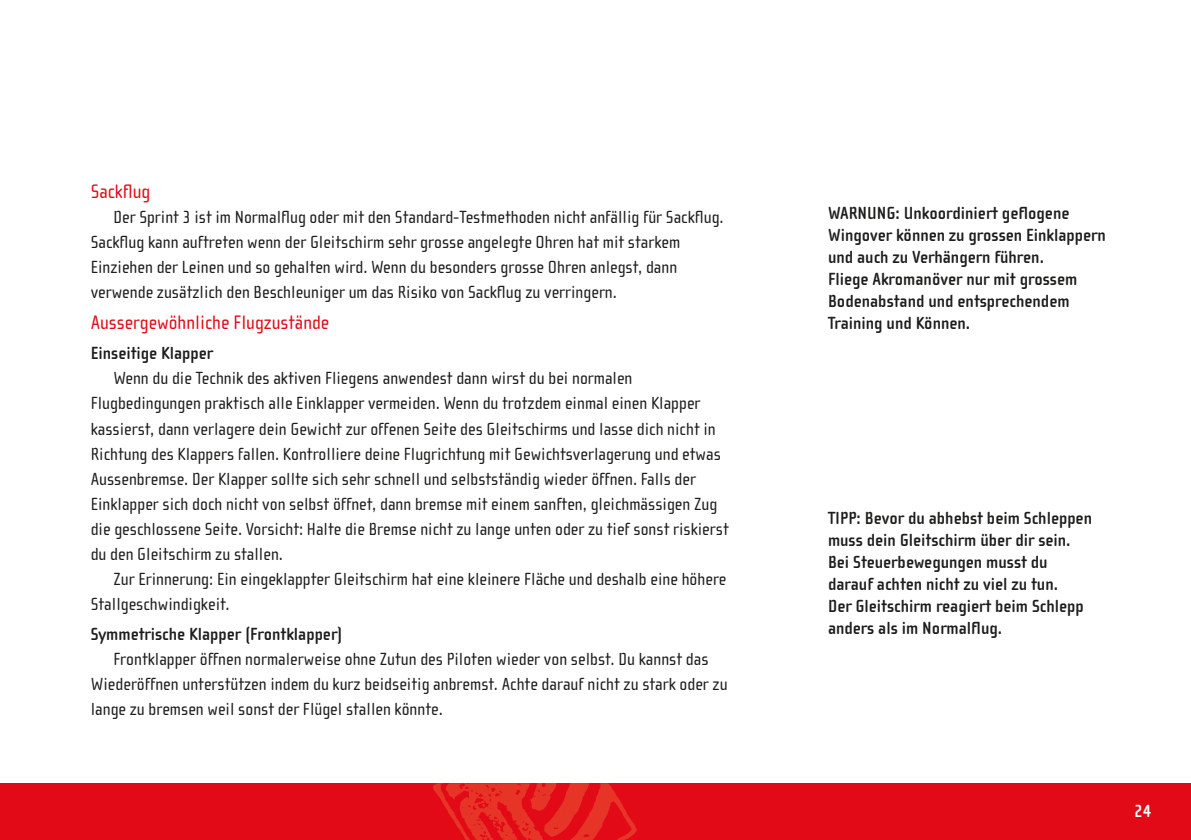
<style>
.page{position:relative;width:1191px;height:840px;background:#fff}
.page>*{position:absolute;margin:0;border:0;box-sizing:border-box;transform-origin:0 0}
.Man_subhead1{font:20px "Cholla Sans OT";color:#e30a18}
.Man_body{font:18px/25px "Cholla Sans OT";color:#1d1d1b}
.Man_sidebar{font:700 18px/22px "Cholla Sans OT";color:#1d1d1b}
.Man_subhead2{font:700 18px "Cholla Sans OT";color:#1d1d1b}
.t1{font:700 18px "Cholla Sans OT";color:#fff}
</style>
<div class="page">
<div style="left:0;top:782px;width:1191px;height:57px;background:#e30a18"></div>
<svg style="left:430px;top:782px;width:209px;height:57px"></svg>
<p class="Man_subhead1" style="left:91px;top:180px;width:61px">Sackflug</p>
<p class="Man_body" style="left:91px;top:204px;width:634px;text-indent:23px">Der Sprint 3 ist im Normalflug oder mit den Standard-Testmethoden nicht anfällig für Sackflug.<br>Sackflug kann auftreten wenn der Gleitschirm sehr grosse angelegte Ohren hat mit starkem Einziehen der Leinen und so gehalten wird. Wenn du besonders grosse Ohren anlegst, dann verwende zusätzlich den Beschleuniger um das Risiko von Sackflug zu verringern.</p>
<p class="Man_subhead1" style="left:91px;top:311px;width:240px">Aussergewöhnliche Flugzustände</p>
<p class="Man_subhead2" style="left:91px;top:343px;width:124px">Einseitige Klapper</p>
<p class="Man_body" style="left:91px;top:366px;width:639px;text-indent:23px">Wenn du die Technik des aktiven Fliegens anwendest dann wirst du bei normalen Flugbedingungen praktisch alle Einklapper vermeiden. Wenn du trotzdem einmal einen Klapper kassierst, dann verlagere dein Gewicht zur offenen Seite des Gleitschirms und lasse dich nicht in Richtung des Klappers fallen. Kontrolliere deine Flugrichtung mit Gewichtsverlagerung und etwas Aussenbremse. Der Klapper sollte sich sehr schnell und selbstständig wieder öffnen. Falls der Einklapper sich doch nicht von selbst öffnet, dann bremse mit einem sanften, gleichmässigen Zug die geschlossene Seite. Vorsicht: Halte die Bremse nicht zu lange unten oder zu tief sonst riskierst du den Gleitschirm zu stallen.</p>
<p class="Man_body" style="left:91px;top:566px;width:637px;text-indent:23px">Zur Erinnerung: Ein eingeklappter Gleitschirm hat eine kleinere Fläche und deshalb eine höhere<br>Stallgeschwindigkeit.</p>
<p class="Man_subhead2" style="left:91px;top:624px;width:253px">Symmetrische Klapper (Frontklapper)</p>
<p class="Man_body" style="left:91px;top:646px;width:638px;text-indent:23px">Frontklapper öffnen normalerweise ohne Zutun des Piloten wieder von selbst. Du kannst das<br>Wiederöffnen unterstützen indem du kurz beidseitig anbremst. Achte darauf nicht zu stark oder zu lange zu bremsen weil sonst der Flügel stallen könnte.</p>
<p class="Man_sidebar" style="left:828px;top:202px;width:279px">WARNUNG: Unkoordiniert geflogene<br>Wingover können zu grossen Einklappern und auch zu Verhängern führen.<br>Fliege Akromanöver nur mit grossem<br>Bodenabstand und entsprechendem<br>Training und Können.</p>
<p class="Man_sidebar" style="left:828px;top:507px;width:265px">TIPP: Bevor du abhebst beim Schleppen muss dein Gleitschirm über dir sein.<br>Bei Steuerbewegungen musst du darauf achten nicht zu viel zu tun.<br>Der Gleitschirm reagiert beim Schlepp anders als im Normalflug.</p>
<p class="t1" style="left:1134px;top:800px;width:19px">24</p>
</div>
